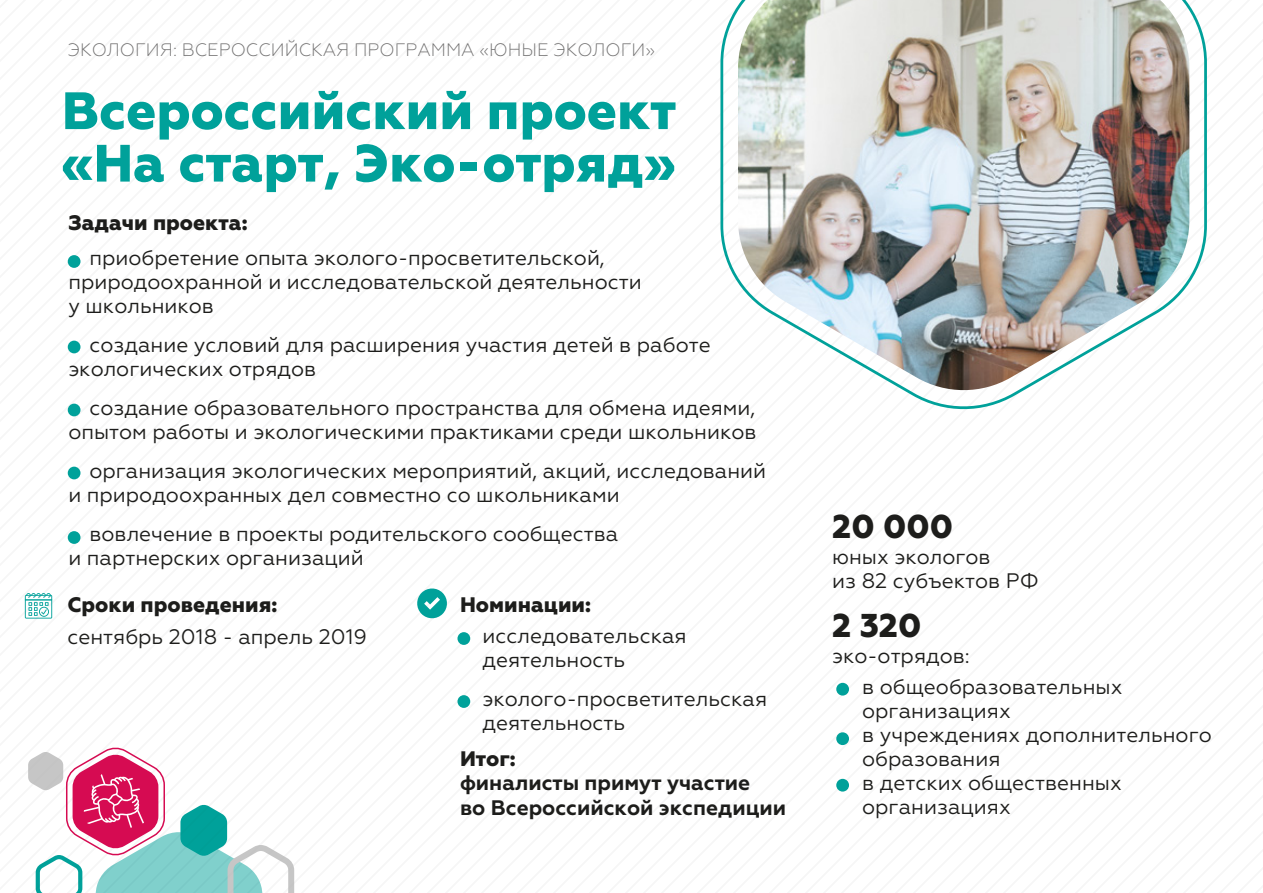
<style>
.page{position:relative;width:1263px;height:893px;background:#fff}
.page>*{position:absolute;margin:0;border:0;box-sizing:border-box;transform-origin:0 0}
.t1{font:800 52.5px/52.5px "Geometria";color:#00a19a}
.t2{font:800 33px "Geometria";color:#1d1d1b}
.t3{font:21px/24px "Geometria";color:#1d1d1b}
.t4{font:700 21px/25.2px "Geometria";color:#1d1d1b}
.t5{font:800 21px "Geometria";color:#1d1d1b}
.t6{font:300 18px "Geometria";color:#706f6f}
</style>
<div class="page">
<svg style="left:28px;top:747px;width:266px;height:146px"></svg>
<img style="left:720px;top:0;width:487px;height:410px">
<div style="left:836px;top:683px;width:13px;height:13px;background:#00a19a;border-radius:50%"></div>
<div style="left:836px;top:779px;width:13px;height:13px;background:#00a19a;border-radius:50%"></div>
<div style="left:836px;top:732px;width:13px;height:13px;background:#00a19a;border-radius:50%"></div>
<svg style="left:417px;top:588px;width:30px;height:31px"></svg>
<div style="left:457px;top:632px;width:13px;height:13px;background:#00a19a;border-radius:50%"></div>
<div style="left:457px;top:695px;width:13px;height:13px;background:#00a19a;border-radius:50%"></div>
<svg style="left:25px;top:593px;width:27px;height:26px"></svg>
<div style="left:68px;top:255px;width:12px;height:13px;background:#00a19a;border-radius:50%"></div>
<div style="left:68px;top:341px;width:12px;height:12px;background:#00a19a;border-radius:50%"></div>
<div style="left:68px;top:404px;width:12px;height:12px;background:#00a19a;border-radius:50%"></div>
<div style="left:68px;top:467px;width:12px;height:12px;background:#00a19a;border-radius:50%"></div>
<div style="left:68px;top:531px;width:12px;height:13px;background:#00a19a;border-radius:50%"></div>
<p class="t6" style="left:68px;top:39px;width:589px">ЭКОЛОГИЯ: ВСЕРОССИЙСКАЯ ПРОГРАММА «ЮНЫЕ ЭКОЛОГИ»</p>
<h1 class="t1" style="left:62px;top:86px;width:616px">Всероссийский проект «На старт, Эко-отряд»</h1>
<p class="t5" style="left:68px;top:210px;width:181px">Задачи проекта:</p>
<p class="t3" style="left:68px;top:246px;width:575px;text-indent:21px">приобретение опыта эколого-просветительской, природоохранной и исследовательской деятельности у школьников</p>
<p class="t3" style="left:68px;top:333px;width:644px;text-indent:21px">создание условий для расширения участия детей в работе экологических отрядов</p>
<p class="t3" style="left:68px;top:396px;width:690px;text-align:right">создание образовательного пространства для обмена идеями, опытом работы и экологическими практиками среди школьников</p>
<p class="t3" style="left:68px;top:459px;width:699px;text-indent:21px">организация экологических мероприятий, акций, исследований и природоохранных дел совместно со школьниками</p>
<p class="t3" style="left:68px;top:522px;width:551px;text-indent:21px">вовлечение в проекты родительского сообщества и партнерских организаций</p>
<p class="t5" style="left:67px;top:593px;width:211px">Сроки проведения:</p>
<p class="t3" style="left:67px;top:625px;width:301px">сентябрь 2018 - апрель 2019</p>
<p class="t5" style="left:460px;top:592px;width:132px">Номинации:</p>
<p class="t3" style="left:482px;top:624px;width:206px">исследовательская деятельность</p>
<p class="t3" style="left:482px;top:687px;width:286px">эколого-просветительская деятельность</p>
<p class="t5" style="left:460px;top:746px;width:57px">Итог:</p>
<p class="t4" style="left:460px;top:770px;width:328px">финалисты примут участие<br>во Всероссийской экспедиции</p>
<h2 class="t2" style="left:832px;top:506px;width:122px">20 000</h2>
<p class="t3" style="left:832px;top:545px;width:208px">юных экологов<br>из 82 субъектов РФ</p>
<h2 class="t2" style="left:832px;top:605px;width:91px">2 320</h2>
<p class="t3" style="left:832px;top:644px;width:139px">эко-отрядов:</p>
<p class="t3" style="left:862px;top:675px;width:351px">в общеобразовательных организациях<br>в учреждениях дополнительного образования<br>в детских общественных организациях</p>
</div>
